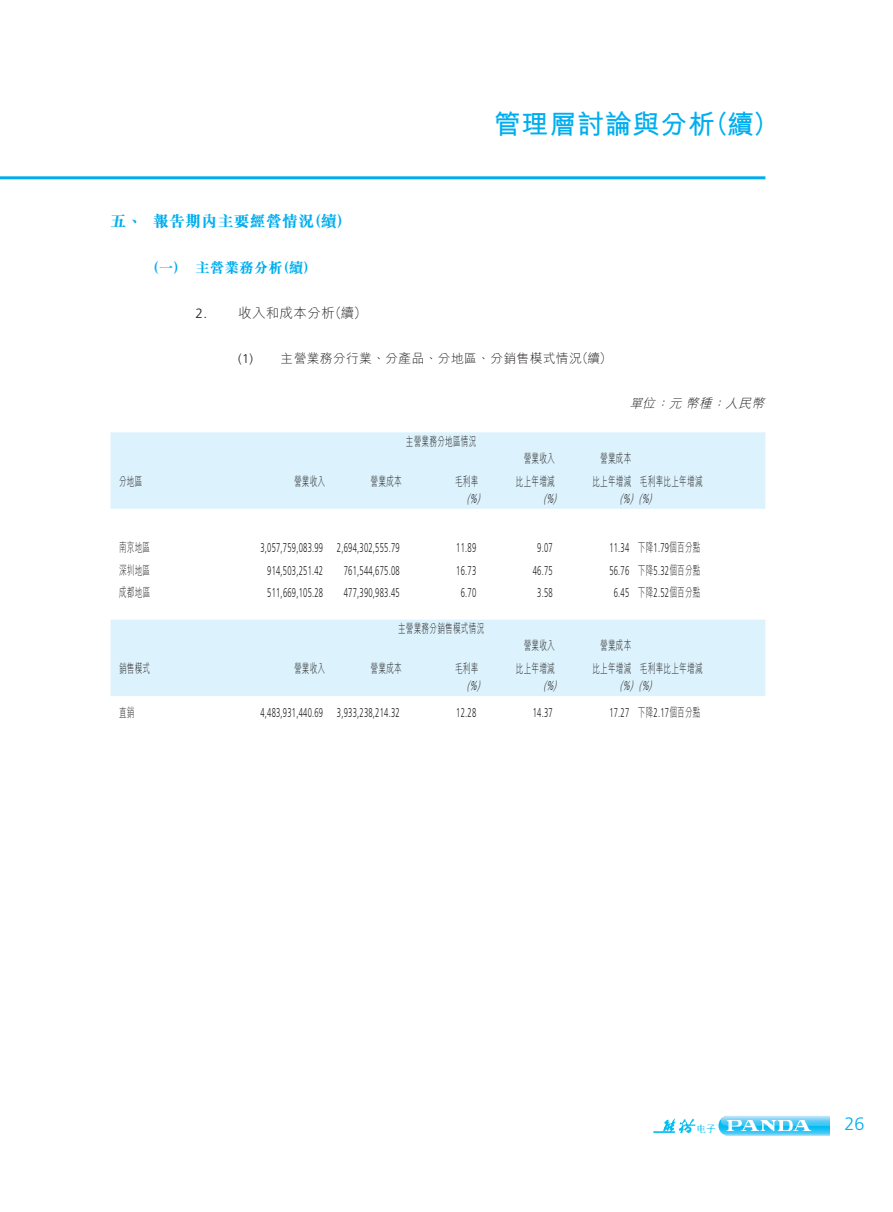
<style>
.page{position:relative;width:893px;height:1212px;background:#fff}
.page>*{position:absolute;margin:0;border:0;box-sizing:border-box;transform-origin:0 0}
.t1{font:700 27px "M Hei HK";letter-spacing:.03em;color:#00aeef}
.t2{font:300 18px "Frutiger LT Std";color:#00aeef}
.t3{font:800 15.75px "M Sung HK";letter-spacing:.025em;color:#00aeef}
.t4{font:800 14.25px "M Sung HK";letter-spacing:.025em;color:#00aeef}
.t5{font:300 13.5px "M Hei HK";letter-spacing:.03em;color:#231f20}
.t6{font:300 13.5px "Frutiger LT Std";color:#231f20}
.t7{font:300 12.75px "Frutiger LT Std";letter-spacing:.03em;color:#231f20;scale:.6 1}
.t8{font:300 12.75px/22.5px "M Hei HK";letter-spacing:.03em;color:#231f20;text-align:right;scale:.6 1}
.t9{font:300 12.75px "M Hei HK";letter-spacing:.03em;color:#231f20}
.t10{font:italic 300 12.75px "Frutiger LT Std";color:#231f20;scale:.6 1}
.t11{font:italic 300 12.75px "M Hei HK";color:#231f20}
.t12{font:300 12.75px "Frutiger LT Std";letter-spacing:.03em;color:#231f20}
.s1{font-family:"Frutiger LT Std"}
</style>
<div class="page">
<img style="left:653px;top:1115px;width:176px;height:21px">
<hr style="left:0;top:176px;width:765px;height:3px;background:#00aeef">
<div style="left:111px;top:432px;width:654px;height:77px;background:#dcf2fc"></div>
<div style="left:111px;top:620px;width:654px;height:76px;background:#dcf2fc"></div>
<h1 class="t1" style="left:494px;top:104px;width:223px">管理層討論與分析</h1>
<h1 class="t1" style="left:702px;top:104px;width:79px">（續(</h1>
<p class="t3" style="left:111px;top:213px;width:33px">五、</p>
<p class="t3" style="left:153px;top:213px;width:163px">報告期內主要經營情況</p>
<p class="t3" style="left:307px;top:213px;width:46px">（續(</p>
<p class="t4" style="left:146px;top:261px;width:42px">（一）</p>
<p class="t4" style="left:276px;top:261px;width:42px">（續(</p>
<p class="t4" style="left:196px;top:261px;width:89px">主營業務分析</p>
<p class="t6" style="left:196px;top:306px;width:13px">2.</p>
<p class="t5" style="left:328px;top:306px;width:40px">（續(</p>
<p class="t5" style="left:238px;top:306px;width:98px">收入和成本分析</p>
<p class="t8" style="left:119px;top:469px;width:40px">分地區</p>
<p class="t12" style="left:238px;top:352px;width:16px">1( )</p>
<p class="t9" style="left:576px;top:352px;width:38px">（續(</p>
<p class="t9" style="left:281px;top:352px;width:303px">主營業務分行業、分產品、分地區、分銷售模式情況</p>
<p class="t11" style="left:669px;top:397px;width:48px">元幣種</p>
<p class="t11" style="left:725px;top:397px;width:44px">人民幣</p>
<p class="t11" style="left:629px;top:397px;width:31px">單位</p>
<p class="t11" style="left:656px;top:397px;width:18px">：</p>
<p class="t11" style="left:712px;top:397px;width:18px">：</p>
<p class="t8" style="left:294px;top:469px;width:54px">營業收入</p>
<p class="t8" style="left:406px;top:430px;width:119px">主營業務分地區情況</p>
<p class="t8" style="left:455px;top:469px;width:40px">毛利率</p>
<p class="t8" style="left:371px;top:469px;width:54px">營業成本</p>
<p class="t8" style="left:516px;top:447px;width:67px">營業收入比上年增減</p>
<p class="t8" style="left:600px;top:447px;width:54px">營業成本</p>
<p class="t8" style="left:592px;top:469px;width:67px">比上年增減</p>
<p class="t8" style="left:640px;top:469px;width:106px">毛利率比上年增減</p>
<p class="t10" style="left:467px;top:491px;width:25px">%)</p>
<p class="t10" style="left:477px;top:491px;width:12px">(</p>
<p class="t10" style="left:543px;top:491px;width:25px">%)</p>
<p class="t10" style="left:554px;top:491px;width:12px">(</p>
<p class="t10" style="left:620px;top:491px;width:25px">%)</p>
<p class="t10" style="left:630px;top:491px;width:39px">( %)</p>
<p class="t10" style="left:649px;top:491px;width:12px">(</p>
<p class="t8" style="left:119px;top:536px;width:54px">南京地區</p>
<p class="t7" style="left:260px;top:540px;width:106px">3,057,759,083.99</p>
<p class="t7" style="left:337px;top:540px;width:106px">2,694,302,555.79</p>
<p class="t7" style="left:456px;top:540px;width:35px">11.89</p>
<p class="t7" style="left:537px;top:540px;width:27px">9.07</p>
<p class="t7" style="left:609px;top:540px;width:35px">11.34</p>
<p class="t8" style="left:638px;top:536px;width:106px">下降<span class="s1">1.79</span>個百分點</p>
<p class="t8" style="left:119px;top:558px;width:54px">深圳地區</p>
<p class="t7" style="left:267px;top:563px;width:95px">914,503,251.42</p>
<p class="t7" style="left:344px;top:563px;width:95px">761,544,675.08</p>
<p class="t7" style="left:456px;top:563px;width:35px">16.73</p>
<p class="t7" style="left:533px;top:563px;width:35px">46.75</p>
<p class="t7" style="left:609px;top:563px;width:35px">56.76</p>
<p class="t8" style="left:638px;top:558px;width:106px">下降<span class="s1">5.32</span>個百分點</p>
<p class="t8" style="left:119px;top:581px;width:54px">成都地區</p>
<p class="t7" style="left:267px;top:585px;width:95px">511,669,105.28</p>
<p class="t7" style="left:344px;top:585px;width:95px">477,390,983.45</p>
<p class="t7" style="left:461px;top:585px;width:27px">6.70</p>
<p class="t7" style="left:537px;top:585px;width:27px">3.58</p>
<p class="t7" style="left:614px;top:585px;width:27px">6.45</p>
<p class="t8" style="left:638px;top:581px;width:106px">下降<span class="s1">2.52</span>個百分點</p>
<p class="t8" style="left:119px;top:657px;width:54px">銷售模式</p>
<p class="t8" style="left:294px;top:657px;width:54px">營業收入</p>
<p class="t8" style="left:398px;top:617px;width:145px">主營業務分銷售模式情況</p>
<p class="t8" style="left:455px;top:657px;width:40px">毛利率</p>
<p class="t8" style="left:371px;top:657px;width:54px">營業成本</p>
<p class="t8" style="left:516px;top:634px;width:67px">營業收入比上年增減</p>
<p class="t8" style="left:600px;top:634px;width:54px">營業成本</p>
<p class="t8" style="left:592px;top:657px;width:67px">比上年增減</p>
<p class="t8" style="left:640px;top:657px;width:106px">毛利率比上年增減</p>
<p class="t10" style="left:467px;top:678px;width:25px">%)</p>
<p class="t10" style="left:477px;top:678px;width:12px">(</p>
<p class="t10" style="left:543px;top:678px;width:25px">%)</p>
<p class="t10" style="left:554px;top:678px;width:12px">(</p>
<p class="t10" style="left:620px;top:678px;width:25px">%)</p>
<p class="t10" style="left:630px;top:678px;width:39px">( %)</p>
<p class="t10" style="left:649px;top:678px;width:12px">(</p>
<p class="t8" style="left:119px;top:701px;width:27px">直銷</p>
<p class="t7" style="left:260px;top:705px;width:106px">4,483,931,440.69</p>
<p class="t7" style="left:337px;top:705px;width:106px">3,933,238,214.32</p>
<p class="t7" style="left:456px;top:705px;width:35px">12.28</p>
<p class="t7" style="left:533px;top:705px;width:35px">14.37</p>
<p class="t7" style="left:609px;top:705px;width:35px">17.27</p>
<p class="t8" style="left:638px;top:701px;width:106px">下降<span class="s1">2.17</span>個百分點</p>
<h2 class="t2" style="left:844px;top:1114px;width:22px">26</h2>
</div>
